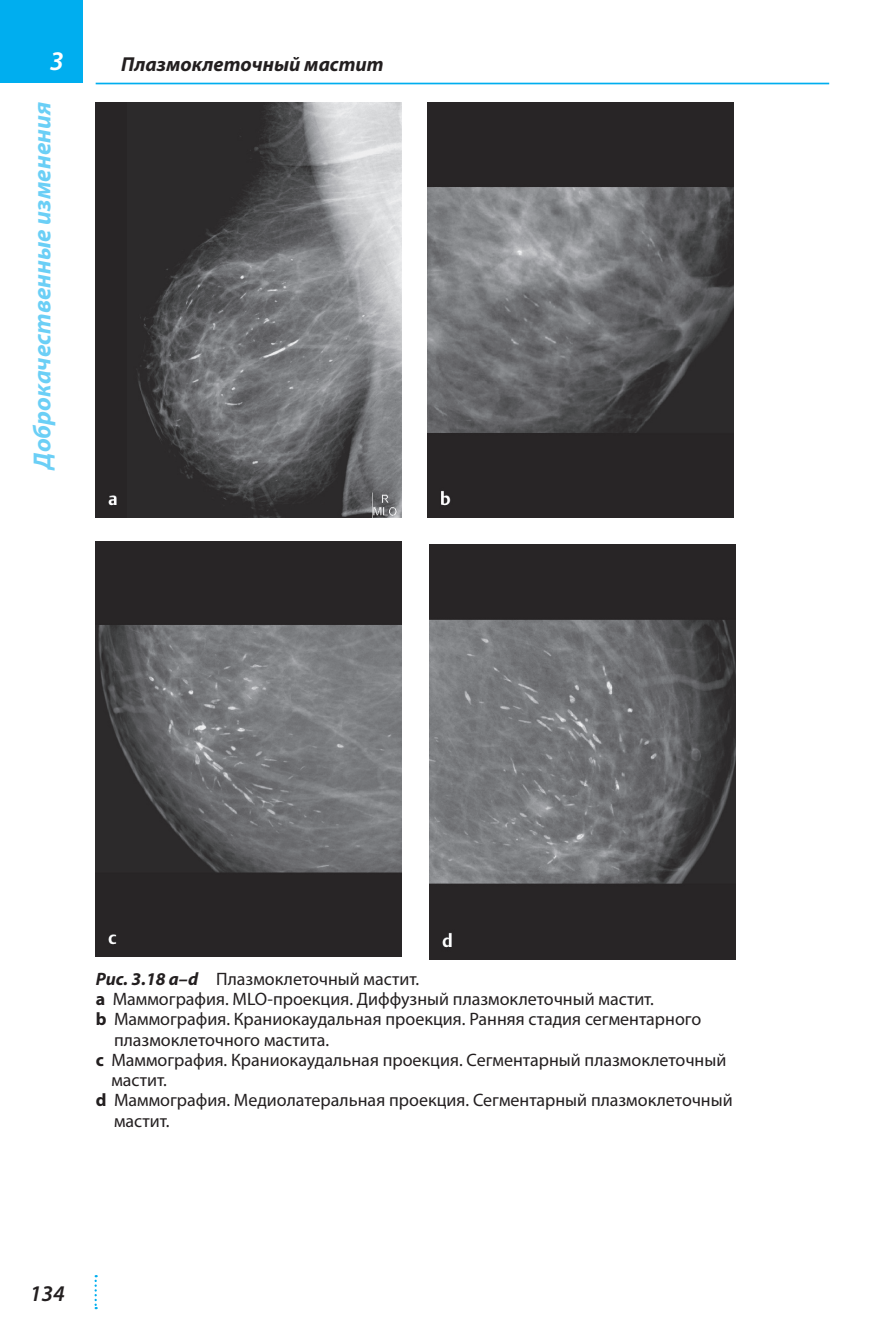
<style>
.page{position:relative;width:893px;height:1340px;background:#fff}
.page>*{position:absolute;margin:0;border:0;box-sizing:border-box;transform-origin:0 0}
.t1{font:italic 600 27px "Myriad Pro";color:#fff}
.t2{font:italic 700 24.75px "Myriad Pro";color:#6bcff6}
.t3{font:italic 600 22.5px "Myriad Pro";color:#231f20}
.t4{font:italic 700 20.25px "Myriad Pro";color:#231f20}
.t5{font:18px "Myriad Pro";color:#231f20}
.s1{font-weight:700;font-style:italic}
.s2{font-weight:700}
</style>
<div class="page">
<hr style="left:96px;top:83px;width:733px;height:1px;background:#00aeef">
<div style="left:0;top:0;width:83px;height:83px;background:#00aeef"></div>
<svg style="left:95px;top:1275px;width:2px;height:34px"></svg>
<img style="left:96px;top:102px;width:306px;height:415px">
<img style="left:428px;top:102px;width:306px;height:415px">
<img style="left:96px;top:541px;width:306px;height:415px">
<img style="left:429px;top:544px;width:307px;height:415px">
<h1 class="t1" style="left:50px;top:45px;width:16px">3</h1>
<h2 class="t2" style="left:33px;top:469px;width:369px;rotate:-90deg">Доброкачественные изменения</h2>
<p class="t4" style="left:121px;top:56px;width:264px">Плазмоклеточный мастит</p>
<p class="t5" style="left:96px;top:968px;width:325px"><span class="s1">Рис. 3.18 a–d</span> Плазмоклеточный мастит.</p>
<p class="t5" style="left:96px;top:988px;width:560px"><span class="s2">a</span> Маммография. MLO-проекция. Диффузный плазмоклеточный мастит.</p>
<p class="t5" style="left:96px;top:1008px;width:607px"><span class="s2">b</span> Маммография. Краниокаудальная проекция. Ранняя стадия сегментарного</p>
<p class="t5" style="left:114px;top:1028px;width:217px">плазмоклеточного мастита.</p>
<p class="t5" style="left:96px;top:1049px;width:632px"><span class="s2">c</span> Маммография. Краниокаудальная проекция. Сегментарный плазмоклеточный</p>
<p class="t5" style="left:111px;top:1069px;width:57px">мастит.</p>
<p class="t5" style="left:96px;top:1089px;width:639px"><span class="s2">d</span> Маммография. Медиолатеральная проекция. Сегментарный плазмоклеточный</p>
<p class="t5" style="left:114px;top:1109px;width:57px">мастит.</p>
<p class="t3" style="left:30px;top:1279px;width:37px">134</p>
</div>
